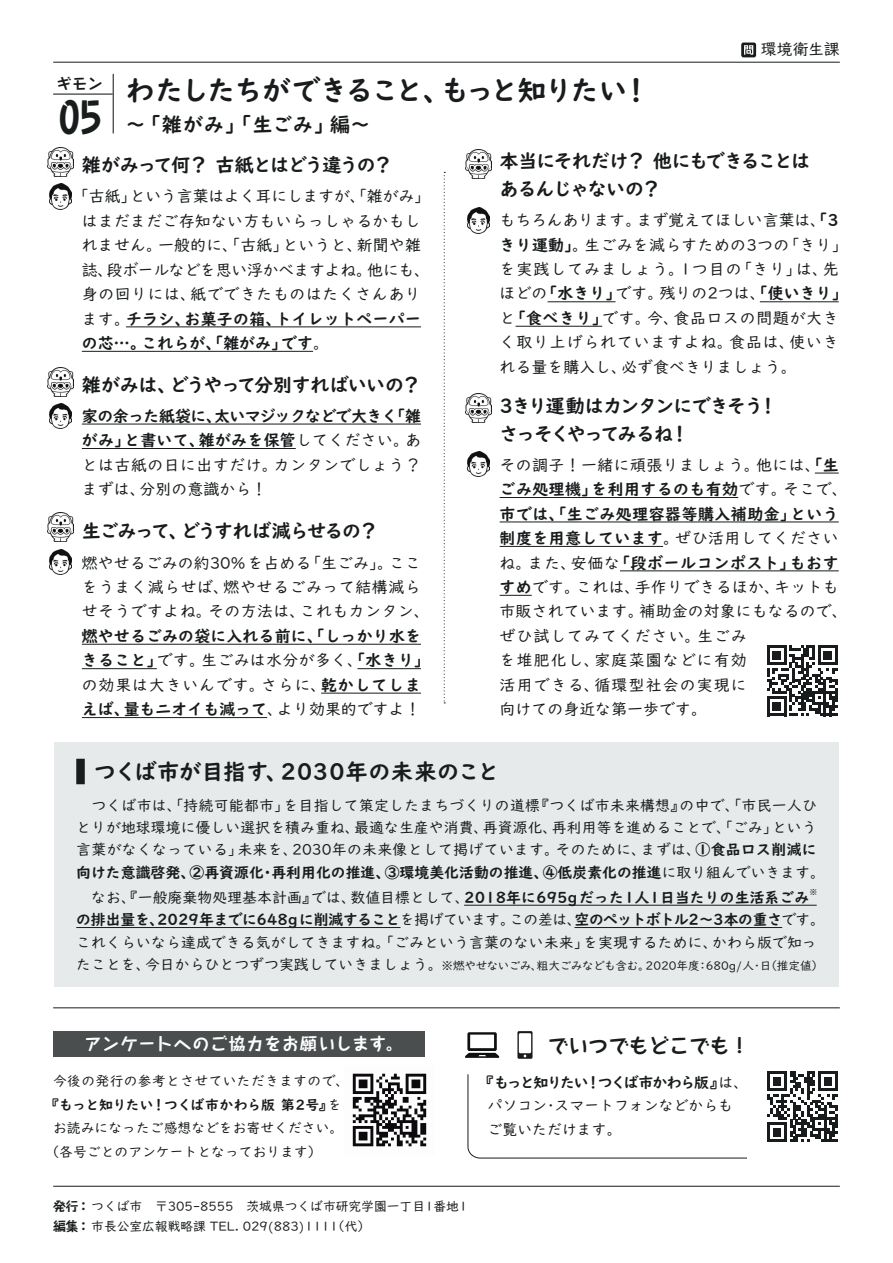
<style>
.page{position:relative;width:893px;height:1263px;background:#fff}
.page>*{position:absolute;margin:0;border:0;box-sizing:border-box;transform-origin:0 0}
.t1{font:700 42.45px "Taka Hand Std";color:#191c1d}
.t2{font:700 28.65px "UD Digi Kyokasho Pro N";letter-spacing:-.08em;color:#191c1d}
.t3{font:700 22.35px "UD Digi Kyokasho Pro N";letter-spacing:.005em;color:#191c1d}
.t4{font:700 20.25px "UD Digi Kyokasho Pro N";letter-spacing:.02em;color:#191c1d}
.t5{font:700 20.25px "Taka Hand Std";color:#191c1d}
.t6{font:700 19.2px/27.6px "UD Digi Kyokasho Pro N";letter-spacing:-.07em;color:#191c1d}
.t7{font:700 19.2px "UD Digi Kyokasho Pro N";letter-spacing:-.03em;color:#191c1d}
.t8{font:700 16.95px "Taka Hand Std";letter-spacing:.04em;color:#fff}
.t9{font:15.9px/24.5px "UD Digi Kyokasho Pro N";letter-spacing:.015em;color:#191c1d}
.t10{font:700 15.9px/24.5px "UD Digi Kyokasho Pro N";letter-spacing:.005em;color:#191c1d}
.t11{font:14.85px/22.4px "UD Digi Kyokasho Pro N";letter-spacing:.005em;color:#191c1d}
.t12{font:13.8px "UD Digi Kyokasho Pro N";color:#191c1d}
.t13{font:700 13.8px "UD Digi Kyokasho Pro N";color:#191c1d}
.t14{font:13.8px "UD Digi Kyokasho Pro N";letter-spacing:.025em;color:#191c1d}
.t15{font:12.75px/20.2px "UD Digi Kyokasho Pro N";color:#191c1d}
.t16{font:11.7px "UD Digi Kyokasho Pro N";letter-spacing:-.03em;color:#191c1d}
.t17{font:7.95px "UD Digi Kyokasho Pro N";color:#191c1d}
.s1{font-weight:700}
.s2{font-weight:400}
.s3{font-family:"Taka Hand Std";font-weight:700}
</style>
<div class="page">
<svg style="left:465px;top:1032px;width:34px;height:26px"></svg>
<svg style="left:517px;top:1031px;width:15px;height:28px"></svg>
<div style="left:53px;top:1031px;width:372px;height:26px;background:#4b4e4f"></div>
<hr style="left:53px;top:1186px;width:787px;height:1px;background:#191c1d">
<svg style="left:468px;top:1074px;width:279px;height:84px"></svg>
<hr style="left:53px;top:1007px;width:787px;height:1px;background:#191c1d">
<svg style="left:767px;top:1071px;width:71px;height:71px"></svg>
<div style="left:54px;top:742px;width:784px;height:244px;background:#e7eaea"></div>
<hr style="left:464px;top:905px;width:353px;height:1px;background:#191c1d">
<hr style="left:76px;top:927px;width:324px;height:1px;background:#191c1d">
<hr style="left:574px;top:927px;width:208px;height:1px;background:#191c1d">
<img style="left:352px;top:1073px;width:75px;height:74px">
<svg style="left:741px;top:43px;width:15px;height:14px"></svg>
<svg style="left:744px;top:45px;width:9px;height:10px"></svg>
<hr style="left:53px;top:62px;width:787px;height:1px;background:#191c1d">
<hr style="left:126px;top:326px;width:295px;height:1px;background:#191c1d">
<hr style="left:82px;top:351px;width:231px;height:1px;background:#191c1d">
<hr style="left:82px;top:644px;width:339px;height:1px;background:#191c1d">
<hr style="left:82px;top:668px;width:75px;height:1px;background:#191c1d">
<hr style="left:357px;top:668px;width:64px;height:1px;background:#191c1d">
<hr style="left:321px;top:693px;width:100px;height:1px;background:#191c1d">
<hr style="left:82px;top:717px;width:185px;height:1px;background:#191c1d">
<img style="left:50px;top:184px;width:22px;height:25px">
<img style="left:50px;top:549px;width:22px;height:26px">
<img style="left:48px;top:148px;width:25px;height:29px">
<img style="left:48px;top:512px;width:25px;height:29px">
<hr style="left:82px;top:424px;width:339px;height:1px;background:#191c1d">
<hr style="left:82px;top:448px;width:214px;height:1px;background:#191c1d">
<hr style="left:548px;top:301px;width:67px;height:1px;background:#191c1d">
<hr style="left:760px;top:301px;width:79px;height:1px;background:#191c1d">
<hr style="left:516px;top:326px;width:86px;height:1px;background:#191c1d">
<svg style="left:815px;top:473px;width:24px;height:1px"></svg>
<hr style="left:500px;top:497px;width:238px;height:1px;background:#191c1d">
<hr style="left:500px;top:522px;width:339px;height:1px;background:#191c1d">
<hr style="left:500px;top:546px;width:163px;height:1px;background:#191c1d">
<hr style="left:620px;top:570px;width:219px;height:1px;background:#191c1d">
<hr style="left:500px;top:595px;width:32px;height:1px;background:#191c1d">
<img style="left:50px;top:403px;width:22px;height:26px">
<img style="left:467px;top:208px;width:22px;height:25px">
<img style="left:467px;top:451px;width:22px;height:26px">
<img style="left:48px;top:368px;width:25px;height:29px">
<img style="left:466px;top:150px;width:25px;height:29px">
<img style="left:466px;top:393px;width:25px;height:29px">
<hr style="left:53px;top:94px;width:60px;height:1px;background:#191c1d">
<hr style="left:113px;top:74px;width:1px;height:59px;background:#191c1d">
<svg style="left:767px;top:645px;width:70px;height:71px"></svg>
<div style="left:76px;top:759px;width:9px;height:25px;background:#191c1d"></div>
<svg style="left:444px;top:172px;width:1px;height:531px"></svg>
<h2 class="t2" style="left:56px;top:67px;width:595px"><sup>ギモン</sup> わたしたちができること、もっと知りたい！</h2>
<p class="t4" style="left:125px;top:108px;width:247px">～「雑がみ」「生ごみ」編～</p>
<h1 class="t1" style="left:59px;top:88px;width:44px">05</h1>
<p class="t9" style="left:761px;top:37px;width:80px">環境衛生課</p>
<p class="t6" style="left:82px;top:151px;width:312px">雑がみって何？ 古紙とはどう違うの？</p>
<p class="t9" style="left:82px;top:183px;width:350px;text-indent:-9px">「古紙」という言葉はよく耳にしますが、「雑がみ」はまだまだご存知ない方もいらっしゃるかもしれません。一般的に、「古紙」というと、新聞や雑誌、段ボールなどを思い浮かべますよね。他にも、身の回りには、紙でできたものはたくさんあります。<span class="s1">チラシ、お菓子の箱、トイレットペーパーの芯…。これらが、「雑がみ」です</span>。</p>
<p class="t7" style="left:82px;top:368px;width:341px">雑がみは、どうやって分別すればいいの？</p>
<p class="t9" style="left:82px;top:403px;width:341px;text-align:justify"><span class="s1">家の余った紙袋に、太いマジックなどで大きく「雑がみ」と書いて、雑がみを保管</span>してください。あとは古紙の日に出すだけ。カンタンでしょう？まずは、分別の意識から！</p>
<p class="t6" style="left:82px;top:517px;width:298px">生ごみって、どうすれば減らせるの？</p>
<p class="t9" style="left:82px;top:550px;width:349px">燃やせるごみの約30%を占める「生ごみ」。ここをうまく減らせば、燃やせるごみって結構減らせそうですよね。その方法は、これもカンタン、</p>
<p class="t10" style="left:82px;top:623px;width:350px">燃やせるごみの袋に入れる前に、「しっかり水をきること」<span class="s2">です。生ごみは水分が多く、</span>「水きり」<span class="s2">の効果は大きいんです。さらに、</span>乾かしてしまえば、量もニオイも減って<span class="s2">、より効果的ですよ！</span></p>
<p class="t6" style="left:500px;top:147px;width:312px">本当にそれだけ？ 他にもできることはあるんじゃないの？</p>
<p class="t9" style="left:500px;top:207px;width:350px">もちろんあります。まず覚えてほしい言葉は、<span class="s1">「3きり運動」</span>。生ごみを減らすための3つの「きり」を実践してみましょう。1つ目の「きり」は、先ほどの<span class="s1">「水きり」</span>です。残りの2つは、<span class="s1">「使いきり」</span>と<span class="s1">「食べきり」</span>です。今、食品ロスの問題が大きく取り上げられていますよね。食品は、使いきれる量を購入し、必ず食べきりましょう。</p>
<p class="t6" style="left:500px;top:392px;width:279px">3きり運動はカンタンにできそう！さっそくやってみるね！</p>
<p class="t9" style="left:500px;top:452px;width:349px">その調子！一緒に頑張りましょう。他には、<span class="s1">「生ごみ処理機」を利用するのも有効</span>です。そこで、<span class="s1">市では、「生ごみ処理容器等購入補助金」という制度を用意しています</span>。ぜひ活用してくださいね。また、安価な<span class="s1">「段ボールコンポスト」もおすすめ</span>です。これは、手作りできるほか、キットも市販されています。補助金の対象にもなるので、ぜひ試してみてください。生ごみ<br>を堆肥化し、家庭菜園などに有効<br>活用できる、循環型社会の実現に<br>向けての身近な第一歩です。</p>
<h3 class="t3" style="left:94px;top:753px;width:407px">つくば市が目指す、2030年の未来のこと</h3>
<p class="t11" style="left:76px;top:793px;width:750px">　つくば市は、「持続可能都市」を目指して策定したまちづくりの道標『つくば市未来構想』の中で、「市民一人ひとりが地球環境に優しい選択を積み重ね、最適な生産や消費、再資源化、再利用等を進めることで、「ごみ」という言葉がなくなっている」未来を、2030年の未来像として掲げています。そのために、まずは、<span class="s1">①食品ロス削減に向けた意識啓発、②再資源化・再利用化の推進、③環境美化活動の推進、④低炭素化の推進</span>に取り組んでいきます。</p>
<p class="t11" style="left:76px;top:885px;width:750px">　なお、『一般廃棄物処理基本計画』では、数値目標として、<span class="s1">2018年に695gだった1人1日当たりの生活系ごみの排出量を、2029年までに648gに削減すること</span>を掲げています。この差は、<span class="s1">空のペットボトル2～3本の重さ</span>です。これくらいなら達成できる気がしてきますね。「ごみという言葉のない未来」を実現するために、かわら版で知ったことを、今日からひとつずつ実践していきましょう。</p>
<p class="t17" style="left:809px;top:885px;width:9px">※</p>
<p class="t16" style="left:442px;top:956px;width:383px">※燃やせないごみ、粗大ごみなども含む。2020年度：680g/人・日（推定値）</p>
<p class="t8" style="left:84px;top:1032px;width:320px">アンケートへのご協力をお願いします。</p>
<p class="t5" style="left:548px;top:1031px;width:203px">でいつでもどこでも！</p>
<p class="t14" style="left:53px;top:1070px;width:298px">今後の発行の参考とさせていただきますので、</p>
<p class="t13" style="left:45px;top:1093px;width:298px">『もっと知りたい！つくば市かわら版 第2号』<span class="s2">を</span></p>
<p class="t12" style="left:53px;top:1116px;width:292px">お読みになったご感想などをお寄せください。</p>
<p class="t12" style="left:45px;top:1140px;width:278px">（各号ごとのアンケートとなっております）</p>
<p class="t15" style="left:53px;top:1196px;width:416px"><span class="s3">発行：</span>つくば市　〒305-8555　茨城県つくば市研究学園一丁目1番地1<span class="s3">編集：</span>市長公室広報戦略課 TEL. 029(883)1111（代）</p>
<p class="t11" style="left:488px;top:1070px;width:262px;line-height:23.4px;text-indent:-8px"><span class="s1">『もっと知りたい！つくば市かわら版』</span>は、パソコン・スマートフォンなどからもご覧いただけます。</p>
</div>
